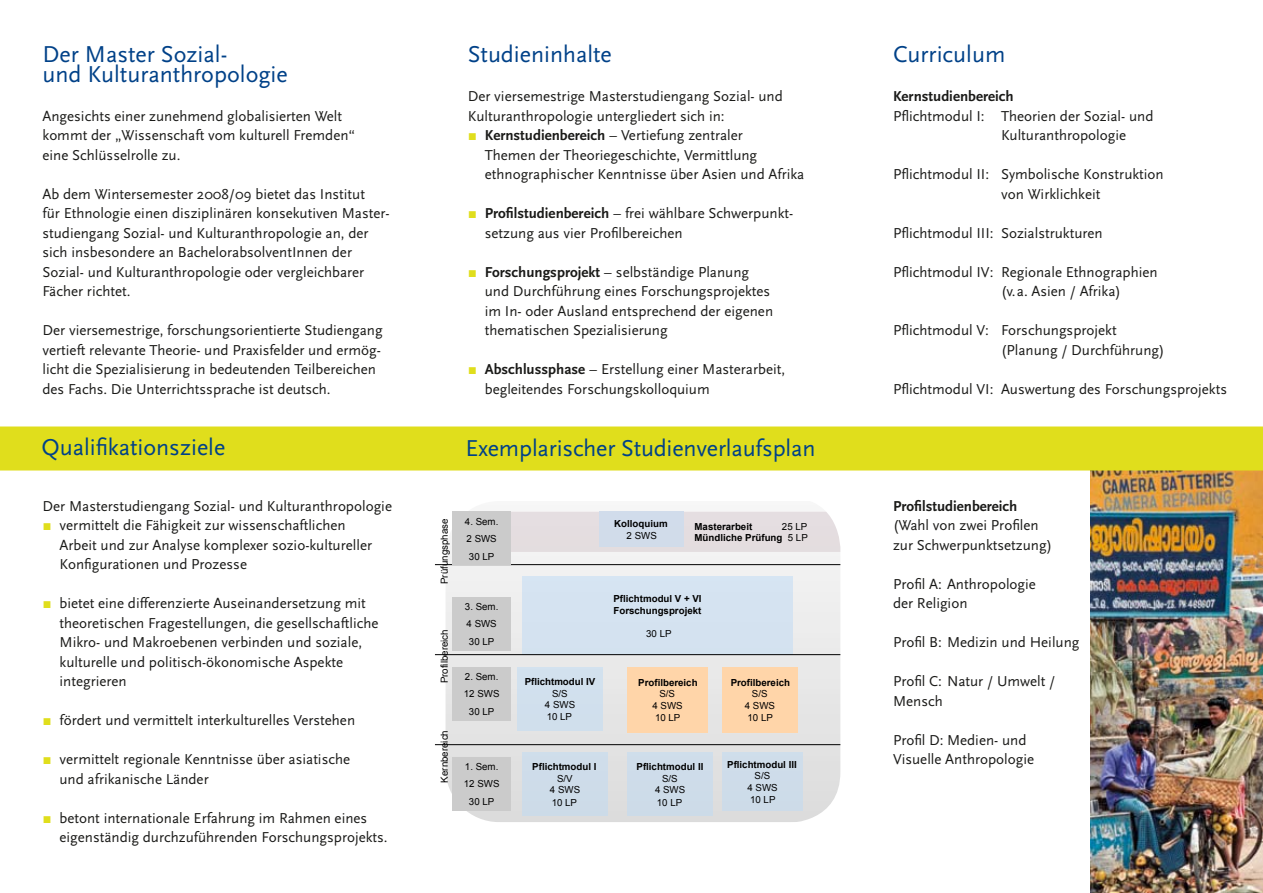
<style>
.page{position:relative;width:1263px;height:893px;background:#fff}
.page>*{position:absolute;margin:0;border:0;box-sizing:border-box;transform-origin:0 0}
.t1{font:24px/19.5px "Scala Sans";color:#004188}
.t2{font:15px/19.5px "Scala Sans";color:#1a1a18}
.t3{font:700 15px "Scala Sans";color:#1a1a18}
.t4{font:9.75px/11.9px "Arial";color:#000;text-align:center}
.t5{font:700 9.75px/11.4px "Arial";color:#000}
.s1{color:#e0de1c}
.s2{font-weight:700}
.s3{font-weight:400}
</style>
<div class="page">
<img style="left:1091px;top:470px;width:172px;height:423px">
<div style="left:0;top:426px;width:1263px;height:44px;background:#e0de1c"></div>
<svg style="left:445px;top:511px;width:395px;height:311px"></svg>
<hr style="left:435px;top:564px;width:405px;height:1px;background:#000">
<div style="left:522px;top:752px;width:85px;height:64px;background:#cedce9"></div>
<div style="left:627px;top:752px;width:85px;height:64px;background:#cedce9"></div>
<div style="left:723px;top:752px;width:79px;height:58px;background:#cedce9"></div>
<hr style="left:435px;top:744px;width:405px;height:1px;background:#000">
<div style="left:517px;top:667px;width:85px;height:63px;background:#d1e0ed"></div>
<div style="left:627px;top:667px;width:81px;height:65px;background:#ffd5a9"></div>
<div style="left:723px;top:667px;width:75px;height:65px;background:#ffd5a9"></div>
<div style="left:522px;top:577px;width:271px;height:77px;background:#d5e3f1"></div>
<hr style="left:435px;top:654px;width:405px;height:1px;background:#000">
<svg style="left:511px;top:512px;width:329px;height:40px;background:#e0dde2"></svg>
<div style="left:452px;top:757px;width:59px;height:53px;background:#cbcbcb"></div>
<div style="left:452px;top:667px;width:59px;height:53px;background:#cbcbcb"></div>
<div style="left:452px;top:597px;width:59px;height:53px;background:#cbcbcb"></div>
<div style="left:452px;top:512px;width:59px;height:53px;background:#cbcbcb"></div>
<h1 class="t1" style="left:43px;top:45px;width:247px">Der Master Sozial-<br>und Kulturanthropologie</h1>
<p class="t2" style="left:43px;top:106px;width:314px">Angesichts einer zunehmend globalisierten Welt kommt der „Wissenschaft vom kulturell Fremden“ eine Schlüssel- rolle zu.</p>
<p class="t2" style="left:43px;top:184px;width:347px">Ab dem Wintersemester 2008/09 bietet das Institut<br>für Ethnologie einen disziplinären konsekutiven Master&shy;studiengang Sozial- und Kultur--anthropologie an, der sich insbesondere an Bachelor-absolventInnen der Sozial- und Kultur-anthropologie oder vergleichbarer Fächer richtet.</p>
<p class="t2" style="left:43px;top:321px;width:342px">Der viersemestrige, forschungsorientierte Studiengang vertieft relevante Theorie- und Praxisfelder und ermög&shy;licht die Spezialisierung in bedeutenden Teil- bereichen des Fachs. Die Unterrichtssprache ist deutsch.</p>
<h1 class="t1" style="left:468px;top:45px;width:146px">Studieninhalte</h1>
<p class="t2" style="left:468px;top:87px;width:317px">Der viersemestrige Masterstudiengang Sozial- und</p>
<p class="t2" style="left:468px;top:106px;width:258px">Kulturanthropologie untergliedert sich in:</p>
<p class="t2" style="left:468px;top:126px;width:277px"><span class="s1">π</span> <span class="s2">Kernstudienbereich</span> – Vertiefung zentraler</p>
<p class="t2" style="left:485px;top:145px;width:274px">Themen der Theoriegeschichte, Vermittlung</p>
<p class="t2" style="left:485px;top:165px;width:321px">ethnographischer Kenntnisse über Asien und Afrika</p>
<p class="t2" style="left:485px;top:204px;width:310px;text-indent:-17px"><span class="s1">π</span> <span class="s2">Profilstudienbereich</span> – frei wählbare Schwerpunkt&shy;setzung aus vier Profilbereichen</p>
<p class="t2" style="left:485px;top:262px;width:290px;text-indent:-17px"><span class="s1">π</span> <span class="s2">Forschungsprojekt</span> – selbständige Planung und Durchführung eines Forschungsprojektes im In- oder Ausland entsprechend der eigenen thematischen Spezialisierung</p>
<p class="t2" style="left:485px;top:360px;width:302px;text-indent:-17px"><span class="s1">π</span> <span class="s2">Abschlussphase</span> – Erstellung einer Masterarbeit, begleitendes Forschungskolloquium</p>
<h1 class="t1" style="left:41px;top:438px;width:185px">Qualifikationsziele</h1>
<h1 class="t1" style="left:466px;top:439px;width:351px">Exemplarischer Studienverlaufsplan</h1>
<p class="t2" style="left:43px;top:496px;width:351px">Der Masterstudiengang Sozial- und Kulturanthropologie <span class="s1">π</span> vermittelt die Fähigkeit zur wissenschaftlichen</p>
<p class="t2" style="left:60px;top:535px;width:314px">Arbeit und zur Analyse komplexer sozio-kultureller<br>Konfigurationen und Prozesse</p>
<p class="t2" style="left:60px;top:594px;width:321px;text-indent:-17px"><span class="s1">π</span> bietet eine differenzierte Auseinandersetzung mit theoretischen Fragestellungen, die gesellschaftliche Mikro- und Makroebenen verbinden und soziale, kulturelle und politisch-ökonomische Aspekte integrieren</p>
<p class="t2" style="left:43px;top:711px;width:314px"><span class="s1">π</span> fördert und vermittelt interkulturelles Verstehen</p>
<p class="t2" style="left:60px;top:750px;width:292px;text-indent:-17px"><span class="s1">π</span> vermittelt regionale Kenntnisse über asiatische und afrikanische Länder</p>
<p class="t2" style="left:60px;top:808px;width:330px;text-indent:-17px"><span class="s1">π</span> betont internationale Erfahrung im Rahmen eines eigenständig durchzuführenden Forschungsprojekts.</p>
<p class="t4" style="left:439px;top:584px;width:67px;rotate:-90deg">Prüfungsphase</p>
<p class="t4" style="left:439px;top:683px;width:55px;rotate:-90deg">Profilbereich</p>
<p class="t4" style="left:439px;top:783px;width:54px;rotate:-90deg">Kernbereich</p>
<p class="t4" style="left:465px;top:514px;width:35px;line-height:17.4px;text-align:left">4. Sem.<br>2 SWS<br>30 LP</p>
<p class="t4" style="left:465px;top:599px;width:35px;line-height:17.4px;text-align:left">3. Sem.<br>4 SWS<br>30 LP</p>
<p class="t4" style="left:464px;top:669px;width:37px;line-height:17.4px">2. Sem.<br>12 SWS<br>30 LP</p>
<p class="t4" style="left:464px;top:759px;width:37px;line-height:17.4px">1. Sem.<br>12 SWS<br>30 LP</p>
<p class="t5" style="left:614px;top:519px;width:55px">Kolloquium</p>
<p class="t4" style="left:627px;top:530px;width:32px">2 SWS</p>
<p class="t5" style="left:694px;top:522px;width:115px;text-align:right"><span class="s3">25 LP<br></span>Mündliche Prüfung <span class="s3">5 LP</span></p>
<p class="t5" style="left:694px;top:522px;width:59px">Masterarbeit</p>
<p class="t5" style="left:525px;top:677px;width:72px">Pflichtmodul IV</p>
<p class="t4" style="left:545px;top:688px;width:32px">S/S<br>4 SWS<br>10 LP</p>
<p class="t5" style="left:532px;top:762px;width:66px">Pflichtmodul I</p>
<p class="t4" style="left:550px;top:773px;width:32px">S/V<br>4 SWS<br>10 LP</p>
<p class="t5" style="left:613px;top:594px;width:90px">Pflichtmodul V + VI<br>Forschungsprojekt</p>
<p class="t4" style="left:646px;top:629px;width:27px">30 LP</p>
<p class="t5" style="left:638px;top:678px;width:61px">Profilbereich</p>
<p class="t4" style="left:652px;top:689px;width:32px">S/S<br>4 SWS<br>10 LP</p>
<p class="t5" style="left:636px;top:762px;width:68px">Pflichtmodul II</p>
<p class="t4" style="left:655px;top:773px;width:32px">S/S<br>4 SWS<br>10 LP</p>
<p class="t5" style="left:731px;top:678px;width:61px">Profilbereich</p>
<p class="t4" style="left:745px;top:689px;width:32px">S/S<br>4 SWS<br>10 LP</p>
<p class="t5" style="left:727px;top:759px;width:71px">Pflichtmodul III</p>
<p class="t4" style="left:747px;top:771px;width:32px">S/S<br>4 SWS<br>10 LP</p>
<h1 class="t1" style="left:893px;top:45px;width:114px">Curriculum</h1>
<p class="t3" style="left:893px;top:88px;width:122px">Kernstudienbereich</p>
<p class="t2" style="left:1001px;top:106px;width:154px;text-indent:-108px">Pflichtmodul I: Theorien der Sozial- und<br>Kulturanthropologie</p>
<p class="t2" style="left:1001px;top:165px;width:164px;text-indent:-108px">Pflichtmodul II: Symbolische Konstruktion von Wirklichkeit</p>
<p class="t2" style="left:893px;top:223px;width:211px">Pflichtmodul III: Sozialstrukturen</p>
<p class="t2" style="left:1001px;top:262px;width:158px;text-indent:-108px">Pflichtmodul IV: Regionale Ethnographien (v.a. Asien / Afrika)</p>
<p class="t2" style="left:1001px;top:321px;width:165px;text-indent:-108px">Pflichtmodul V: Forschungsprojekt (Planung / Durchführung)</p>
<p class="t2" style="left:893px;top:379px;width:336px">Pflichtmodul VI: Auswertung des Forschungsprojekts</p>
<p class="t3" style="left:893px;top:498px;width:126px">Profilstudienbereich</p>
<p class="t2" style="left:893px;top:516px;width:161px">(Wahl von zwei Profilen zur Schwerpunktsetzung)</p>
<p class="t2" style="left:893px;top:574px;width:144px">Profil A: Anthropologie der Religion</p>
<p class="t2" style="left:893px;top:633px;width:188px">Profil B: Medizin und Heilung</p>
<p class="t2" style="left:893px;top:672px;width:164px">Profil C: Natur / Umwelt /<br>Mensch</p>
<p class="t2" style="left:893px;top:730px;width:143px">Profil D: Medien- und<br>Visuelle Anthropologie</p>
</div>
